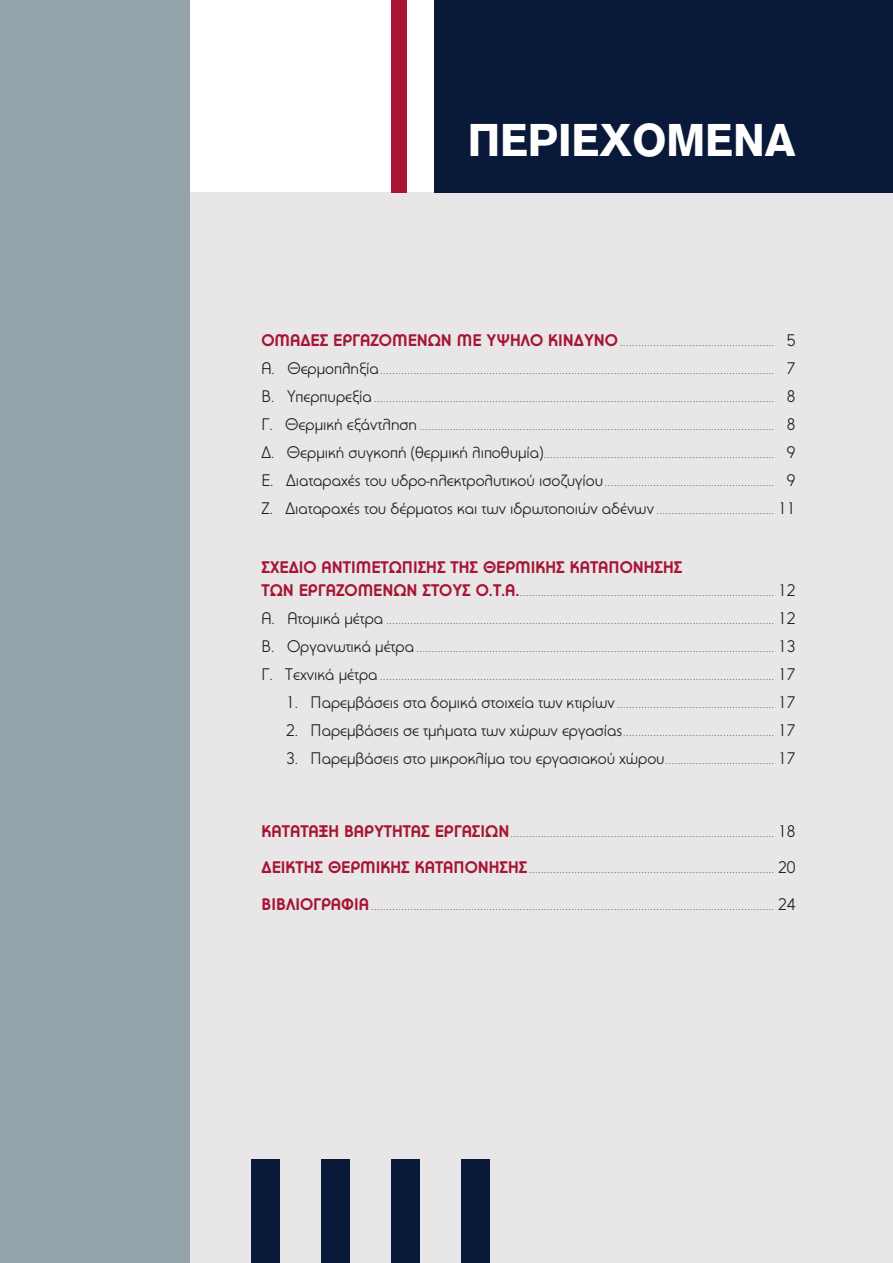
<style>
.page{position:relative;width:893px;height:1263px;background:#fff}
.page>*{position:absolute;margin:0;border:0;box-sizing:border-box;transform-origin:0 0}
.t1{font:900 45px "PF Akzidenz";color:#fff;scale:.95 1}
.t2{font:300 16.5px/28px "PF Universal";color:#231f20;text-align:justify}
.t3{font:700 16.5px "PF Universal";color:#a71535}
.t4{font:16.5px "PF Universal";color:#231f20}
.s1{font-weight:700;color:#a71535}
.s2{font-weight:400}
.s3{font-weight:300}
</style>
<div class="page">
<div style="left:189px;top:193px;width:704px;height:1070px;background:#e8e6e6"></div>
<div style="left:434px;top:0;width:459px;height:193px;background:#091939"></div>
<div style="left:461px;top:1160px;width:29px;height:103px;background:#091939"></div>
<div style="left:391px;top:1160px;width:29px;height:103px;background:#091939"></div>
<div style="left:321px;top:1160px;width:29px;height:103px;background:#091939"></div>
<div style="left:251px;top:1160px;width:29px;height:103px;background:#091939"></div>
<div style="left:0;top:0;width:189px;height:1263px;background:#95a3ab"></div>
<div style="left:391px;top:0;width:15px;height:193px;background:#a71535"></div>
<h1 class="t1" style="left:468px;top:112px;width:347px">Περιεχόμενα</h1>
<p class="t2" style="left:261px;top:326px;width:536px"><span class="s1">Ομάδες εργαζομένων με υψηλό κίνδυνο</span> ................................................... <span class="s2">5<br>Α. Θερμοπληξία</span>.................................................................................................................................. <span class="s2">7<br>Β. Υπερπυρεξία</span>.................................................................................................................................... <span class="s2">8<br>Γ. Θερμική εξάντληση</span> ..................................................................................................................... <span class="s2">8<br>Δ. Θερμική συγκοπή (θερμική λιποθυμία)</span>............................................................................ <span class="s2">9<br>Ε. Διαταραχές του υδρο-ηλεκτρολυτικού ισοζυγίου</span>........................................................ <span class="s2">9<br>Ζ. Διαταραχές του δέρματος και των ιδρωτοποιών αδένων</span> ....................................... <span class="s2">11</span></p>
<p class="t3" style="left:261px;top:557px;width:161px">ΣΧΕΔΙΟ ΑΝΤΙΜΕΤΩΠΙΣΗΣ</p>
<p class="t3" style="left:451px;top:557px;width:57px">ΤΗΣ ΘΕΡΜΙΚΗΣ</p>
<p class="t3" style="left:570px;top:557px;width:74px">ΚΑΤΑΠΟΝΗΣΗΣ</p>
<p class="t3" style="left:261px;top:580px;width:48px">ΤΩΝ ΕΡΓΑΖ</p>
<p class="t3" style="left:345px;top:580px;width:26px">ΟΜΕΝΩΝ</p>
<p class="t2" style="left:261px;top:576px;width:536px;text-indent:161px"><span class="s1">ΣΤΟΥΣ Ο.Τ.Α.</span>.................................................................................... <span class="s2">12<br>Α. Ατομικά μέτρα</span> ................................................................................................................................ <span class="s2">12<br>Β. Οργανωτικά μέτρα</span> ...................................................................................................................... <span class="s2">13<br>Γ. Τεχνικά μέτρα</span> .................................................................................................................................. <span class="s2">17</span></p>
<p class="t2" style="left:286px;top:688px;width:511px"><span class="s2">1. Παρεμβάσεις στα δομικά στοιχεία των κτιρίων</span> .................................................... <span class="s2">17</span></p>
<p class="t2" style="left:286px;top:716px;width:511px"><span class="s2">2. Παρεμβάσεις σε τμήματα των χώρων εργασίας</span>.................................................. <span class="s2">17</span></p>
<p class="t4" style="left:286px;top:748px;width:511px">3. Παρεμβάσεις στο μικροκλίμα του εργασιακού χώρου<span class="s3">....................................</span> 17</p>
<p class="t3" style="left:261px;top:821px;width:210px">Κατάταξη βαρύτητας εργασιώ</p>
<p class="t2" style="left:498px;top:817px;width:299px"><span class="s1">ν</span>....................................................................................... <span class="s2">18</span></p>
<p class="t3" style="left:261px;top:857px;width:165px">Δείκτης Θερμικής Καταπό</p>
<p class="t2" style="left:478px;top:853px;width:319px"><span class="s1">νησης</span>................................................................................. <span class="s2">20</span></p>
<p class="t3" style="left:261px;top:894px;width:9px">ΒΙΒΛΙ</p>
<p class="t2" style="left:300px;top:890px;width:497px"><span class="s1">ΟΓΡΑΦΙΑ</span> ..................................................................................................................................... <span class="s2">24</span></p>
</div>
